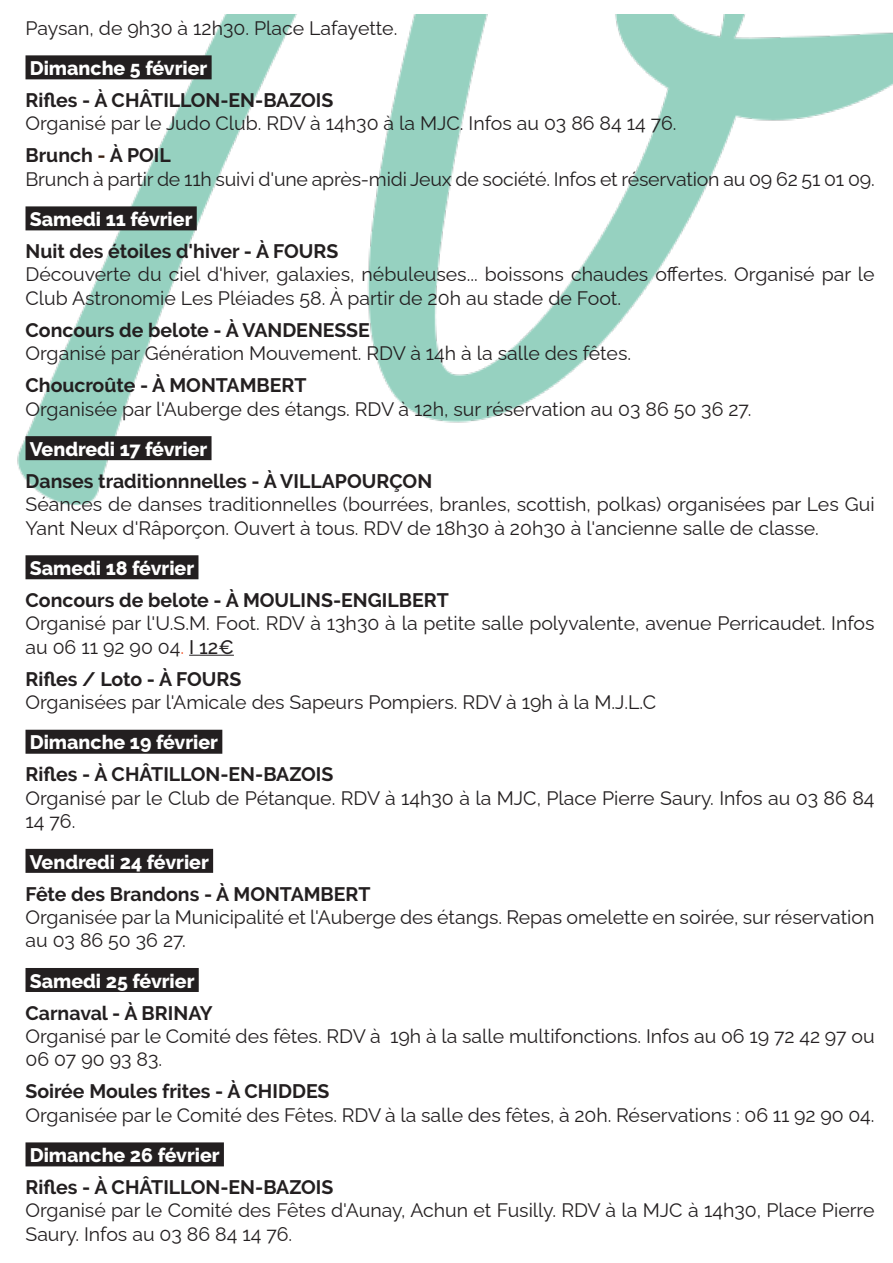
<style>
.page{position:relative;width:893px;height:1263px;background:#fff}
.page>*{position:absolute;margin:0;border:0;box-sizing:border-box;transform-origin:0 0}
.t1{font:19.5px/23.4px "Raleway";color:#231f20}
.t2{font:700 19.5px "Raleway";color:#231f20}
.t3{font:800 19.5px "Raleway";color:#fff}
.s1{color:#3a2111}
.s2{color:#f1592f}
.s3{font-weight:500}
</style>
<div class="page">
<img style="left:17px;top:15px;width:876px;height:490px">
<div style="left:26px;top:55px;width:186px;height:24px;background:#231f20"></div>
<div style="left:26px;top:206px;width:171px;height:24px;background:#231f20"></div>
<div style="left:26px;top:436px;width:186px;height:24px;background:#231f20"></div>
<div style="left:26px;top:555px;width:172px;height:24px;background:#231f20"></div>
<hr style="left:189px;top:655px;width:45px;height:1px;background:#231f20">
<div style="left:26px;top:730px;width:196px;height:24px;background:#231f20"></div>
<div style="left:26px;top:849px;width:187px;height:24px;background:#231f20"></div>
<div style="left:26px;top:968px;width:173px;height:24px;background:#231f20"></div>
<div style="left:26px;top:1142px;width:198px;height:24px;background:#231f20"></div>
<p class="t1" style="left:26px;top:14px;width:373px">Paysan, de 9h30 à 12h30. Place Lafayette.</p>
<p class="t3" style="left:30px;top:57px;width:179px">Dimanche 5 février</p>
<p class="t2" style="left:26px;top:89px;width:309px">Rifles - À CHÂTILLON-EN-BAZOIS</p>
<p class="t1" style="left:26px;top:110px;width:653px">Organisé par le Judo Club. RDV à 14h30 à la MJC. Infos au 03 86 84 14 76.</p>
<p class="t2" style="left:26px;top:144px;width:147px">Brunch <span class="s1">-</span> À POIL</p>
<p class="t1" style="left:26px;top:165px;width:851px">Brunch à partir de 11h suivi d'une après-midi Jeux de société. Infos et réservation au 09 62 51 01 09.</p>
<p class="t3" style="left:30px;top:208px;width:164px">Samedi 11 février</p>
<p class="t2" style="left:26px;top:240px;width:314px">Nuit des étoiles d'hiver - À FOURS</p>
<p class="t1" style="left:26px;top:261px;width:851px">Découverte du ciel d'hiver, galaxies, nébuleuses... boissons chaudes offertes. Organisé par le<br>Club Astronomie Les Pléiades 58. À partir de 20h au stade de Foot.</p>
<p class="t2" style="left:26px;top:319px;width:346px">Concours de belote - À VANDENESSE</p>
<p class="t1" style="left:26px;top:339px;width:607px">Organisé par Génération Mouvement. RDV à 14h à la salle des fêtes.</p>
<p class="t2" style="left:26px;top:374px;width:282px">Choucroûte - À MONTAMBERT</p>
<p class="t1" style="left:26px;top:395px;width:727px">Organisée par l'Auberge des étangs. RDV à 12h, sur réservation au 03 86 50 36 27.</p>
<p class="t3" style="left:30px;top:438px;width:179px">Vendredi 17 février</p>
<p class="t2" style="left:26px;top:470px;width:408px">Danses traditionnnelles - À VILLAPOURÇON</p>
<p class="t1" style="left:26px;top:490px;width:851px">Séances de danses traditionnelles (bourrées, branles, scottish, polkas) organisées par Les Gui<br>Yant Neux d'Râporçon. Ouvert à tous. RDV de 18h30 à 20h30 à l'ancienne salle de classe.</p>
<p class="t3" style="left:30px;top:557px;width:166px">Samedi 18 février</p>
<p class="t2" style="left:26px;top:589px;width:425px">Concours de belote - À MOULINS-ENGILBERT</p>
<p class="t1" style="left:26px;top:610px;width:850px">Organisé par l'U.S.M. Foot. RDV à 13h30 à la petite salle polyvalente, avenue Perricaudet. Infos au 06 11 92 90 04<span class="s2">.</span> <span class="s3">I 12€</span></p>
<p class="t2" style="left:26px;top:668px;width:217px">Rifles / Loto - À FOURS</p>
<p class="t1" style="left:26px;top:688px;width:632px">Organisées par l'Amicale des Sapeurs Pompiers. RDV à 19h à la M.J.L.C</p>
<p class="t3" style="left:30px;top:731px;width:190px">Dimanche 19 février</p>
<p class="t2" style="left:26px;top:763px;width:309px">Rifles - À CHÂTILLON-EN-BAZOIS</p>
<p class="t1" style="left:26px;top:784px;width:850px">Organisé par le Club de Pétanque. RDV à 14h30 à la MJC, Place Pierre Saury. Infos au 03 86 84<br>14 76.</p>
<p class="t3" style="left:30px;top:851px;width:181px">Vendredi 24 février</p>
<p class="t2" style="left:26px;top:882px;width:346px">Fête des Brandons - À MONTAMBERT</p>
<p class="t1" style="left:26px;top:903px;width:850px">Organisée par la Municipalité et l'Auberge des étangs. Repas omelette en soirée, sur réservation au 03 86 50 36 27.</p>
<p class="t3" style="left:30px;top:970px;width:166px">Samedi 25 février</p>
<p class="t2" style="left:26px;top:1002px;width:189px">Carnaval - À BRINAY</p>
<p class="t1" style="left:26px;top:1022px;width:851px">Organisé par le Comité des fêtes. RDV à 19h à la salle multifonctions. Infos au 06 19 72 42 97 ou<br>06 07 90 93 83.</p>
<p class="t2" style="left:26px;top:1080px;width:305px">Soirée Moules frites - À CHIDDES</p>
<p class="t1" style="left:26px;top:1101px;width:851px">Organisée par le Comité des Fêtes. RDV à la salle des fêtes, à 20h. Réservations : 06 11 92 90 04.</p>
<p class="t3" style="left:30px;top:1144px;width:191px">Dimanche 26 février</p>
<p class="t2" style="left:26px;top:1176px;width:309px">Rifles - À CHÂTILLON-EN-BAZOIS</p>
<p class="t1" style="left:26px;top:1197px;width:851px">Organisé par le Comité des Fêtes d'Aunay, Achun et Fusilly. RDV à la MJC à 14h30, Place Pierre<br>Saury. Infos au 03 86 84 14 76.</p>
</div>
